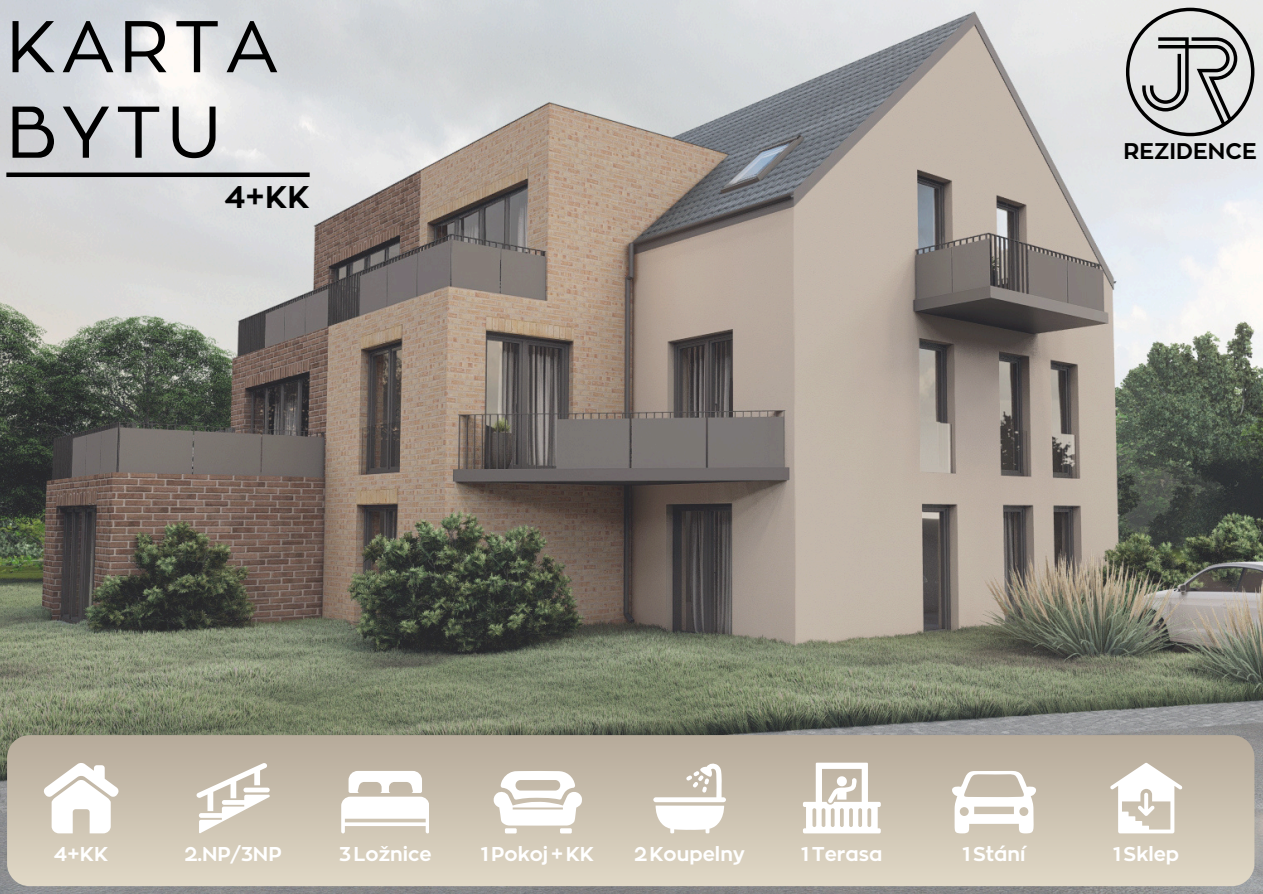
<style>
.page{position:relative;width:1263px;height:894px;background:#fff}
.page>*{position:absolute;margin:0;border:0;box-sizing:border-box;transform-origin:0 0}
.t1{font:72.45px/85.5px "RTL Corporative Regular";letter-spacing:.06em;color:#000}
.t2{font:31.05px "RTL Corporative Bold";color:#000}
.t3{font:22.5px "RTL Corporative Bold";color:#000}
.t4{font:19.8px "RTL Corporative Bold";color:#fff}
</style>
<div class="page">
<img style="left:0;top:0;width:1263px;height:893px">
<div style="left:7px;top:734px;width:1247px;height:151px;background:linear-gradient(to bottom,#b6aa9a,#e0d8c6);border-radius:23px"></div>
<svg style="left:1126px;top:8px;width:128px;height:128px;background:#b8b9b8"></svg>
<div style="left:505px;top:828px;width:12px;height:5px;background:#fff"></div>
<div style="left:560px;top:828px;width:12px;height:5px;background:#fff"></div>
<svg style="left:493px;top:770px;width:89px;height:55px"></svg>
<svg style="left:653px;top:762px;width:73px;height:71px"></svg>
<svg style="left:197px;top:762px;width:73px;height:71px"></svg>
<svg style="left:952px;top:770px;width:84px;height:63px"></svg>
<svg style="left:341px;top:770px;width:88px;height:63px"></svg>
<svg style="left:43px;top:762px;width:76px;height:71px"></svg>
<svg style="left:1110px;top:762px;width:72px;height:71px"></svg>
<svg style="left:803px;top:762px;width:77px;height:71px"></svg>
<div style="left:6px;top:172px;width:304px;height:5px;background:#000"></div>
<p class="t1" style="left:6px;top:-1px;width:274px">KARTA<br>BYTU</p>
<p class="t2" style="left:224px;top:176px;width:87px">4+KK</p>
<p class="t3" style="left:1123px;top:136px;width:135px">REZIDENCE</p>
<h1 class="t4" style="left:54px;top:840px;width:56px">4+KK</h1>
<h2 class="t4" style="left:185px;top:840px;width:99px">2.NP/3NP</h2>
<p class="t4" style="left:339px;top:840px;width:94px">3Ložnice</p>
<h3 class="t4" style="left:481px;top:840px;width:115px">1Pokoj+KK</h3>
<p class="t4" style="left:634px;top:840px;width:113px">2Koupelny</p>
<h4 class="t4" style="left:801px;top:840px;width:83px">1Terasa</h4>
<p class="t4" style="left:963px;top:840px;width:64px">1Stání</p>
<h4 class="t4" style="left:1113px;top:840px;width:68px">1Sklep</h4>
</div>
